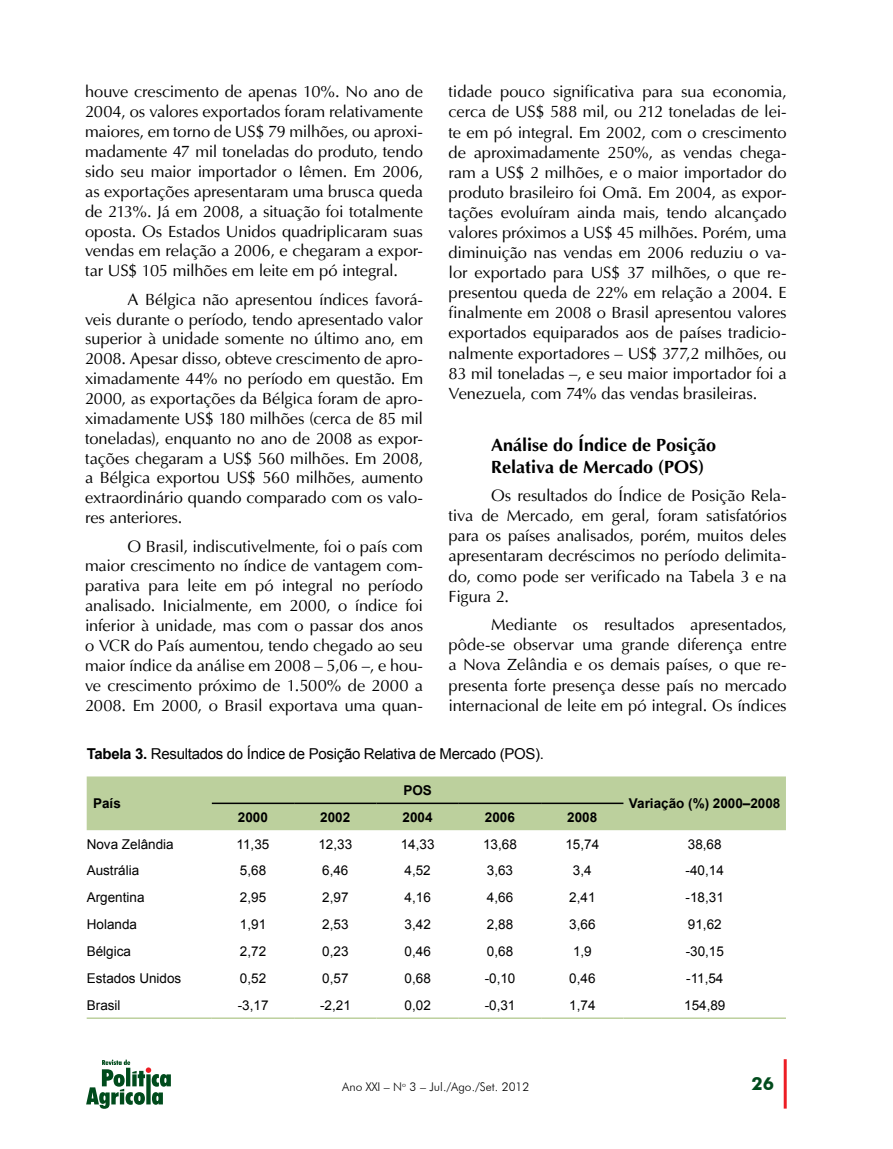
<style>
.page{position:relative;width:893px;height:1149px;background:#fff}
.page>*{position:absolute;margin:0;border:0;box-sizing:border-box;transform-origin:0 0}
.t1{font:700 18px/21.9px "Ottawa";color:#000}
.t2{font:700 18px "Futura BT";color:#004b1c}
.t3{font:16.5px/19.8px "Ottawa Plain";letter-spacing:-.01em;color:#000;text-align:justify}
.t4{font:15px "Arial";letter-spacing:-.02em;color:#000}
.t5{font:13.5px "Arial";color:#000}
.t6{font:700 13.5px "Arial";color:#000}
.t7{font:300 12px "Futura BT";color:#000}
.s1{font-weight:700}
</style>
<div class="page">
<hr style="left:784px;top:1058px;width:3px;height:50px;background:#ed1d24">
<svg style="left:86px;top:1059px;width:85px;height:49px"></svg>
<div style="left:87px;top:776px;width:699px;height:53px;background:#bcd09d"></div>
<hr style="left:87px;top:1017px;width:125px;height:1px;background:#bcd09d">
<hr style="left:212px;top:1017px;width:82px;height:1px;background:#bcd09d">
<hr style="left:294px;top:1017px;width:82px;height:1px;background:#bcd09d">
<hr style="left:376px;top:1017px;width:83px;height:1px;background:#bcd09d">
<hr style="left:459px;top:1017px;width:82px;height:1px;background:#bcd09d">
<hr style="left:541px;top:1017px;width:82px;height:1px;background:#bcd09d">
<hr style="left:623px;top:1017px;width:163px;height:1px;background:#bcd09d">
<hr style="left:212px;top:802px;width:82px;height:1px;background:#000">
<hr style="left:294px;top:802px;width:82px;height:1px;background:#000">
<hr style="left:376px;top:802px;width:83px;height:1px;background:#000">
<hr style="left:459px;top:802px;width:82px;height:1px;background:#000">
<hr style="left:541px;top:802px;width:82px;height:1px;background:#000">
<p class="t3" style="left:449px;top:82px;width:340px">tidade pouco significativa para sua economia, cerca de US$ 588 mil, ou 212 toneladas de lei&shy;te em pó integral. Em 2002, com o crescimento de aproximadamente 250%, as vendas chega&shy;ram a US$ 2 milhões, e o maior importador do produto brasileiro foi Omã. Em 2004, as expor&shy;tações evoluíram ainda mais, tendo alcançado valores próximos a US$ 45 milhões. Porém, uma diminuição nas vendas em 2006 reduziu o va&shy;lor exportado para US$ 37 milhões, o que re&shy;presentou queda de 22% em relação a 2004. E finalmente em 2008 o Brasil apresentou valores exportados equiparados aos de países tradicio&shy;nalmente exportadores – US$ 377,2 milhões, ou 83 mil toneladas –, e seu maior importador foi a Venezuela, com 74% das vendas brasileiras.</p>
<p class="t1" style="left:491px;top:433px;width:227px">Análise do Índice de Posição<br>Relativa de Mercado (POS)</p>
<p class="t3" style="left:449px;top:485px;width:340px;text-indent:43px">Os resultados do Índice de Posição Rela&shy;tiva de Mercado, em geral, foram satisfatórios para os países analisados, porém, muitos deles apresentaram decréscimos no período delimita&shy;do, como pode ser verificado na Tabela 3 e na Figura 2.</p>
<p class="t3" style="left:449px;top:614px;width:340px;text-indent:43px">Mediante os resultados apresentados, pôde-se observar uma grande diferença entre a Nova Zelândia e os demais países, o que re&shy;presenta forte presença desse país no mercado internacional de leite em pó integral. Os índices</p>
<p class="t4" style="left:87px;top:744px;width:459px"><span class="s1">Tabela 3.</span> Resultados do Índice de Posição Relativa de Mercado (POS).</p>
<p class="t6" style="left:93px;top:793px;width:29px">País</p>
<p class="t3" style="left:85px;top:82px;width:340px">houve crescimento de apenas 10%. No ano de 2004, os valores exportados foram relativamente maiores, em torno de US$ 79 milhões, ou aproxi&shy;madamente 47 mil toneladas do produto, tendo sido seu maior importador o Iêmen. Em 2006, as exportações apresentaram uma brusca queda de 213%. Já em 2008, a situação foi totalmente oposta. Os Estados Unidos quadriplicaram suas vendas em relação a 2006, e chegaram a expor&shy;tar US$ 105 milhões em leite em pó integral.</p>
<p class="t3" style="left:85px;top:289px;width:340px;text-indent:43px">A Bélgica não apresentou índices favorá&shy;veis durante o período, tendo apresentado valor superior à unidade somente no último ano, em 2008. Apesar disso, obteve crescimento de apro&shy;ximadamente 44% no período em questão. Em 2000, as exportações da Bélgica foram de apro&shy;ximadamente US$ 180 milhões (cerca de 85 mil toneladas), enquanto no ano de 2008 as expor&shy;tações chegaram a US$ 560 milhões. Em 2008, a Bélgica exportou US$ 560 milhões, aumento extraordinário quando comparado com os valo&shy;res anteriores.</p>
<p class="t3" style="left:85px;top:536px;width:340px;text-indent:43px">O Brasil, indiscutivelmente, foi o país com maior crescimento no índice de vantagem com&shy;parativa para leite em pó integral no período analisado. I nicialmente, em 2000, o índice foi inferior à unidade, mas com o passar dos anos o VCR do País aumentou, tendo chegado ao seu maior índice da análise em 2008 – 5,06 –, e hou&shy;ve crescimento próximo de 1.500% de 2000 a 2008. Em 2000, o Brasil exportava uma quan-</p>
<p class="t6" style="left:403px;top:780px;width:30px">POS</p>
<p class="t6" style="left:629px;top:793px;width:153px">Variação (%) 2000–2008</p>
<p class="t6" style="left:238px;top:807px;width:32px">2000</p>
<p class="t6" style="left:320px;top:807px;width:32px">2002</p>
<p class="t6" style="left:403px;top:807px;width:32px">2004</p>
<p class="t6" style="left:485px;top:807px;width:32px">2006</p>
<p class="t6" style="left:567px;top:807px;width:32px">2008</p>
<p class="t5" style="left:87px;top:834px;width:89px">Nova Zelândia</p>
<p class="t5" style="left:237px;top:834px;width:34px">11,35</p>
<p class="t5" style="left:318px;top:834px;width:35px">12,33</p>
<p class="t5" style="left:401px;top:834px;width:35px">14,33</p>
<p class="t5" style="left:483px;top:834px;width:35px">13,68</p>
<p class="t5" style="left:565px;top:834px;width:35px">15,74</p>
<p class="t5" style="left:688px;top:834px;width:35px">38,68</p>
<p class="t5" style="left:87px;top:861px;width:54px">Austrália</p>
<p class="t5" style="left:240px;top:861px;width:28px">5,68</p>
<p class="t5" style="left:322px;top:861px;width:28px">6,46</p>
<p class="t5" style="left:405px;top:861px;width:28px">4,52</p>
<p class="t5" style="left:487px;top:861px;width:28px">3,63</p>
<p class="t5" style="left:573px;top:861px;width:20px">3,4</p>
<p class="t5" style="left:686px;top:861px;width:40px">-40,14</p>
<p class="t5" style="left:87px;top:888px;width:59px">Argentina</p>
<p class="t5" style="left:240px;top:888px;width:28px">2,95</p>
<p class="t5" style="left:322px;top:888px;width:28px">2,97</p>
<p class="t5" style="left:405px;top:888px;width:28px">4,16</p>
<p class="t5" style="left:487px;top:888px;width:28px">4,66</p>
<p class="t5" style="left:569px;top:888px;width:28px">2,41</p>
<p class="t5" style="left:686px;top:888px;width:40px">-18,31</p>
<p class="t5" style="left:87px;top:915px;width:52px">Holanda</p>
<p class="t5" style="left:240px;top:915px;width:28px">1,91</p>
<p class="t5" style="left:322px;top:915px;width:28px">2,53</p>
<p class="t5" style="left:405px;top:915px;width:28px">3,42</p>
<p class="t5" style="left:487px;top:915px;width:28px">2,88</p>
<p class="t5" style="left:569px;top:915px;width:28px">3,66</p>
<p class="t5" style="left:688px;top:915px;width:35px">91,62</p>
<p class="t5" style="left:87px;top:942px;width:46px">Bélgica</p>
<p class="t5" style="left:240px;top:942px;width:28px">2,72</p>
<p class="t5" style="left:322px;top:942px;width:28px">0,23</p>
<p class="t5" style="left:405px;top:942px;width:28px">0,46</p>
<p class="t5" style="left:487px;top:942px;width:28px">0,68</p>
<p class="t5" style="left:573px;top:942px;width:20px">1,9</p>
<p class="t5" style="left:686px;top:942px;width:40px">-30,15</p>
<p class="t5" style="left:87px;top:968px;width:96px">Estados Unidos</p>
<p class="t5" style="left:240px;top:968px;width:28px">0,52</p>
<p class="t5" style="left:322px;top:968px;width:28px">0,57</p>
<p class="t5" style="left:405px;top:968px;width:28px">0,68</p>
<p class="t5" style="left:485px;top:968px;width:32px">-0,10</p>
<p class="t5" style="left:569px;top:968px;width:28px">0,46</p>
<p class="t5" style="left:686px;top:968px;width:39px">-11,54</p>
<p class="t5" style="left:87px;top:995px;width:35px">Brasil</p>
<p class="t5" style="left:238px;top:995px;width:32px">-3,17</p>
<p class="t5" style="left:320px;top:995px;width:32px">-2,21</p>
<p class="t5" style="left:405px;top:995px;width:28px">0,02</p>
<p class="t5" style="left:485px;top:995px;width:32px">-0,31</p>
<p class="t5" style="left:569px;top:995px;width:28px">1,74</p>
<p class="t5" style="left:684px;top:995px;width:43px">154,89</p>
<p class="t7" style="left:342px;top:1079px;width:189px">Ano XXI – N<sup>o</sup> 3 – Jul./Ago./Set. 2012</p>
<p class="t2" style="left:751px;top:1072px;width:24px">26</p>
</div>
